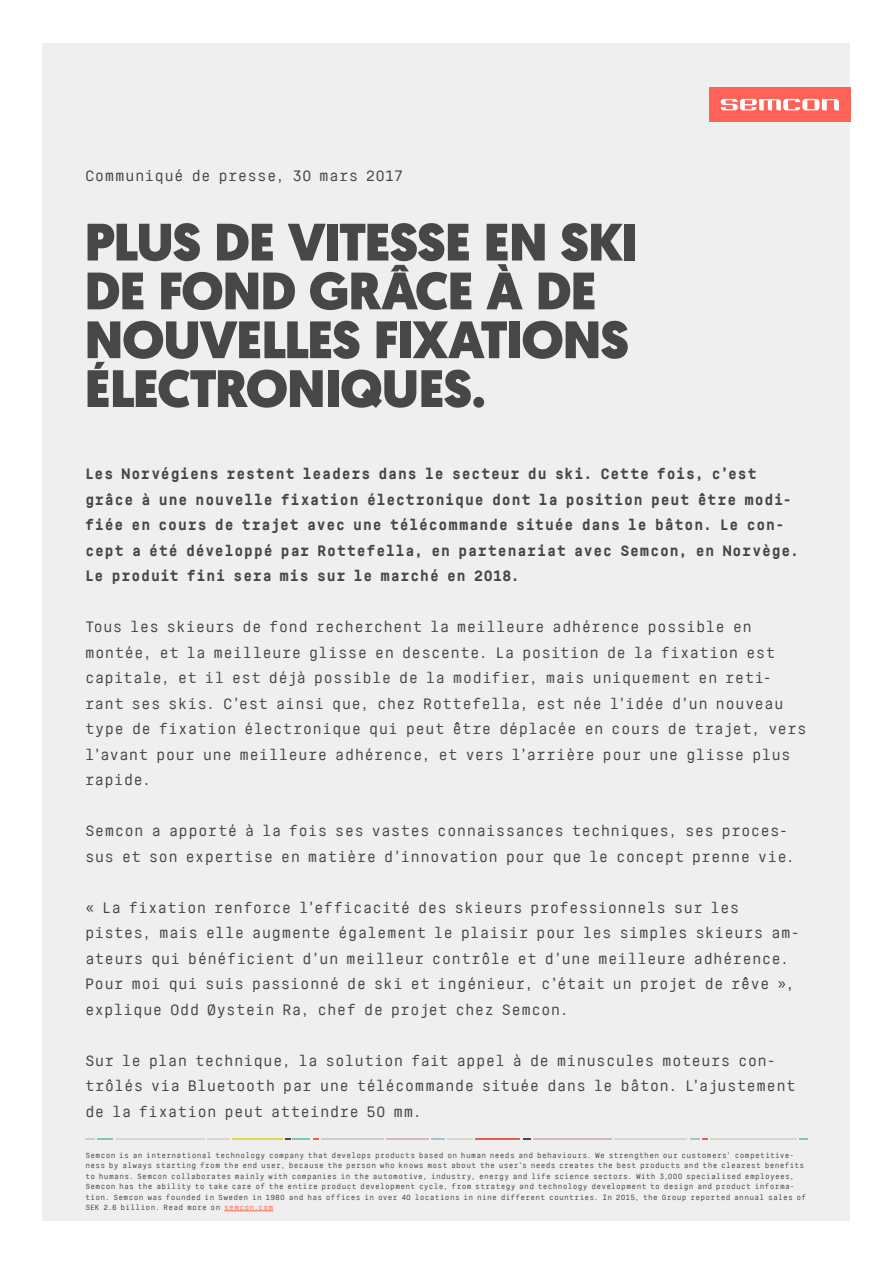
<style>
.page{position:relative;width:893px;height:1263px;background:#fff}
.page>*{position:absolute;margin:0;border:0;box-sizing:border-box;transform-origin:0 0}
.t1{font:52.5px/48.9px "Semcon Geomanist";color:#474747}
.t2{font:15px/25.5px "Semcon Mono";letter-spacing:.015em;color:#464646}
.t3{font:700 15px/25.5px "Semcon Mono";letter-spacing:.015em;color:#464646}
.t4{font:7.5px/10.5px "Semcon Mono";letter-spacing:.035em;color:#464646}
.s1{color:#ff6357}
</style>
<div class="page">
<div style="left:43px;top:43px;width:807px;height:1177px;background:#efefef"></div>
<hr style="left:476px;top:1138px;width:44px;height:1px;background:#eb5c59">
<hr style="left:533px;top:1138px;width:79px;height:1px;background:#dab6b5">
<hr style="left:614px;top:1138px;width:73px;height:1px;background:#dbd5cd">
<svg style="left:690px;top:1138px;width:17px;height:1px"></svg>
<hr style="left:710px;top:1138px;width:87px;height:1px;background:#dbd5cd">
<svg style="left:432px;top:1138px;width:41px;height:1px"></svg>
<hr style="left:386px;top:1138px;width:43px;height:1px;background:#dab6b5">
<hr style="left:321px;top:1138px;width:63px;height:1px;background:#cfccd7">
<svg style="left:285px;top:1138px;width:34px;height:1px"></svg>
<hr style="left:232px;top:1138px;width:50px;height:1px;background:#e2d74d">
<svg style="left:207px;top:1138px;width:22px;height:1px"></svg>
<hr style="left:116px;top:1138px;width:88px;height:1px;background:#dbd5cd">
<svg style="left:85px;top:1138px;width:28px;height:1px"></svg>
<div style="left:709px;top:87px;width:141px;height:35px;background:#ff6357"></div>
<svg style="left:721px;top:99px;width:118px;height:11px"></svg>
<hr style="left:224px;top:1210px;width:49px;height:1px;background:#ff6357">
<p class="t2" style="left:85px;top:163px;width:320px">Communiqué de presse, 30 mars 2017</p>
<h1 class="t1" style="left:85px;top:218px;width:554px">PLUS DE VITESSE EN SKI<br>DE FOND GRÂCE À DE<br>NOUVELLES FIXATIONS<br>ÉLECTRONIQUES.</h1>
<p class="t3" style="left:85px;top:461px;width:716px">Les Norvégiens restent leaders dans le secteur du ski. Cette fois, c’est grâce à une nouvelle fixation électronique dont la position peut être modi&shy;fiée en cours de trajet avec une télécommande située dans le bâton. Le con&shy;cept a été développé par Rottefella, en partenariat avec Semcon, en Norvège.<br>Le produit fini sera mis sur le marché en 2018.</p>
<p class="t2" style="left:85px;top:614px;width:723px">Tous les skieurs de fond recherchent la meilleure adhérence possible en montée, et la meilleure glisse en descente. La position de la fixation est capitale, et il est déjà possible de la modifier, mais uniquement en reti&shy;rant ses skis. C’est ainsi que, chez Rottefella, est née l’idée d’un nouveau type de fixation électronique qui peut être déplacée en cours de trajet, vers l’avant pour une meilleure adhérence, et vers l’arrière pour une glisse plus rapide.</p>
<p class="t2" style="left:85px;top:818px;width:712px">Semcon a apporté à la fois ses vastes connaissances techniques, ses proces&shy;sus et son expertise en matière d’innovation pour que le concept prenne vie.</p>
<p class="t2" style="left:85px;top:895px;width:716px">« La fixation renforce l’efficacité des skieurs professionnels sur les pistes, mais elle augmente également le plaisir pour les simples skieurs am&shy;ateurs qui bénéficient d’un meilleur contrôle et d’une meilleure adhérence.<br>Pour moi qui suis passionné de ski et ingénieur, c’était un projet de rêve », explique Odd Øystein Ra, chef de projet chez Semcon.</p>
<p class="t2" style="left:85px;top:1048px;width:712px">Sur le plan technique, la solution fait appel à de minuscules moteurs con&shy;trôlés via Bluetooth par une télécommande située dans le bâton. L’ajustement de la fixation peut atteindre 50 mm.</p>
<p class="t4" style="left:85px;top:1150px;width:722px">Semcon is an international technology company that develops products based on human needs and behaviours. We strengthen our customers’ competitive&shy;ness by always starting from the end user, because the person who knows most about the user’s needs creates the best products and the clearest benefits to humans. Semcon collaborates mainly with companies in the automotive, industry, energy and life science sectors. With 3,000 specialised employees, Semcon has the ability to take care of the entire product development cycle, from strategy and technology development to design and product informa&shy;tion. Semcon was founded in Sweden in 1980 and has offices in over 40 locations in nine different countries. In 2015, the Group reported annual sales of SEK 2.6 billion. Read more on <span class="s1">semcon.com</span></p>
</div>
